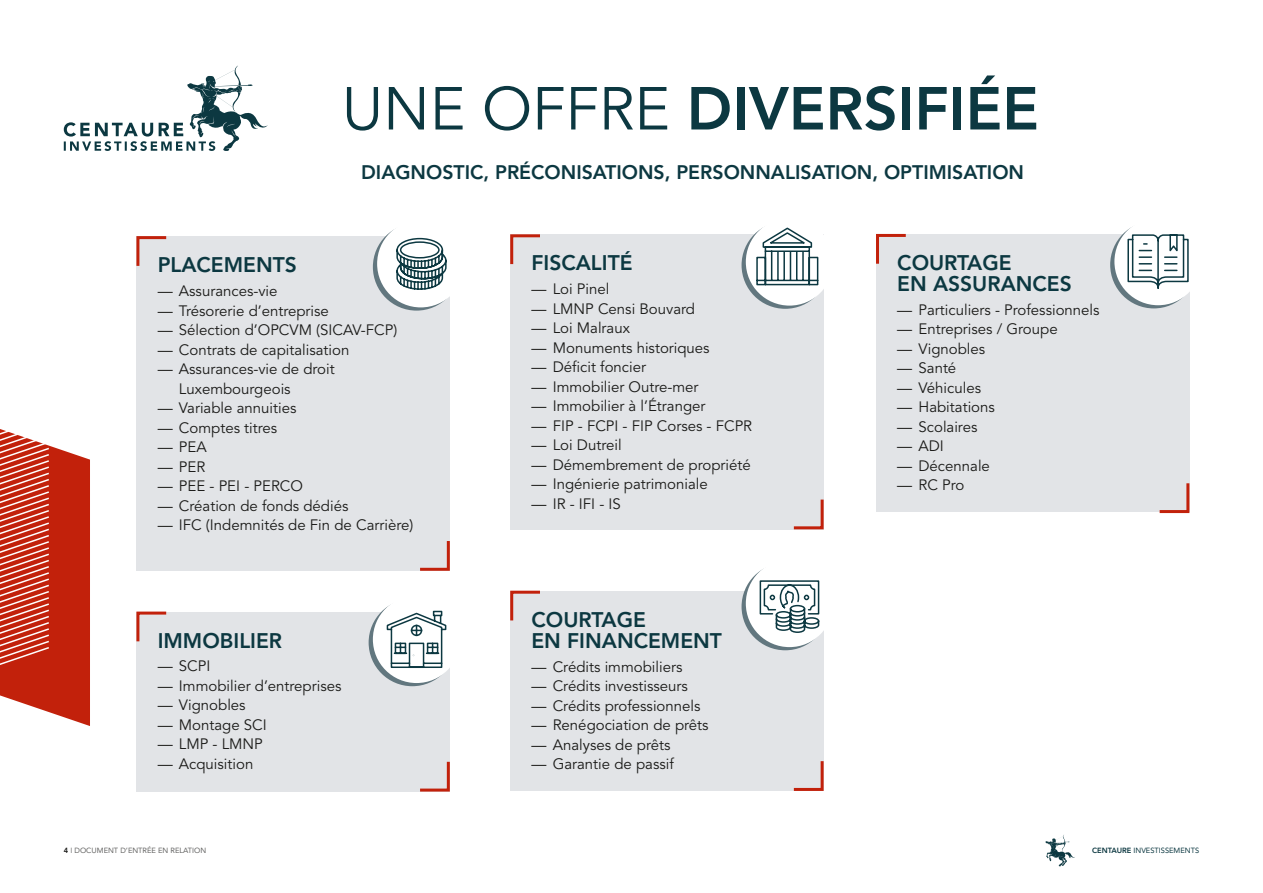
<style>
.page{position:relative;width:1263px;height:893px;background:#fff}
.page>*{position:absolute;margin:0;border:0;box-sizing:border-box;transform-origin:0 0}
.t1{font:800 60px "Avenir LT Std";color:#0c3841}
.t2{font:800 21px/21px "Avenir LT Std";color:#0c3841}
.t3{font:800 19.5px "Avenir LT Std";color:#0c3841}
.t4{font:15px/19.5px "Avenir LT Std";color:#1a1a18}
.t5{font:7.5px "Avenir LT Std";color:#636362}
.t6{font:7.5px "Avenir LT Std";color:#0c3841}
.s1{font-weight:400}
.s2{font-weight:800;color:#1a1a18}
.s3{font-style:inherit}
.s4{font-weight:800}
</style>
<div class="page">
<svg style="left:1045px;top:835px;width:30px;height:31px"></svg>
<svg style="left:0;top:429px;width:90px;height:297px;background:#ce503f"></svg>
<svg style="left:64px;top:66px;width:204px;height:85px"></svg>
<div style="left:136px;top:236px;width:314px;height:335px;background:#e2e4e7"></div>
<div style="left:136px;top:612px;width:314px;height:180px;background:#e2e4e7"></div>
<div style="left:876px;top:234px;width:313px;height:278px;background:#e2e4e7"></div>
<svg style="left:136px;top:236px;width:31px;height:30px"></svg>
<svg style="left:136px;top:611px;width:31px;height:31px"></svg>
<svg style="left:876px;top:233px;width:30px;height:31px"></svg>
<svg style="left:420px;top:541px;width:30px;height:30px"></svg>
<svg style="left:420px;top:761px;width:30px;height:31px"></svg>
<svg style="left:1159px;top:480px;width:31px;height:34px"></svg>
<svg style="left:373px;top:223px;width:87px;height:88px"></svg>
<div style="left:377px;top:220px;width:87px;height:87px;background:#fff;border-radius:50%"></div>
<svg style="left:396px;top:237px;width:51px;height:53px"></svg>
<svg style="left:369px;top:599px;width:87px;height:87px"></svg>
<div style="left:373px;top:596px;width:87px;height:87px;background:#fff;border-radius:50%"></div>
<svg style="left:1110px;top:221px;width:87px;height:87px"></svg>
<div style="left:1114px;top:218px;width:88px;height:87px;background:#fff;border-radius:50%"></div>
<svg style="left:1127px;top:234px;width:62px;height:55px"></svg>
<div style="left:510px;top:591px;width:314px;height:199px;background:#e2e4e7"></div>
<div style="left:510px;top:234px;width:314px;height:296px;background:#e2e4e7"></div>
<svg style="left:510px;top:590px;width:30px;height:31px"></svg>
<svg style="left:510px;top:234px;width:30px;height:31px"></svg>
<svg style="left:791px;top:761px;width:33px;height:30px"></svg>
<svg style="left:793px;top:499px;width:31px;height:31px"></svg>
<svg style="left:741px;top:563px;width:88px;height:87px"></svg>
<div style="left:746px;top:560px;width:87px;height:87px;background:#fff;border-radius:50%"></div>
<svg style="left:741px;top:221px;width:88px;height:88px"></svg>
<div style="left:746px;top:218px;width:87px;height:88px;background:#fff;border-radius:50%"></div>
<svg style="left:755px;top:227px;width:64px;height:59px"></svg>
<svg style="left:759px;top:580px;width:61px;height:53px"></svg>
<svg style="left:386px;top:610px;width:61px;height:58px"></svg>
<h1 class="t1" style="left:342px;top:75px;width:698px"><span class="s1">UNE OFFRE</span> DIVERSIFIÉE</h1>
<h3 class="t3" style="left:361px;top:162px;width:664px">DIAGNOSTIC, PRÉCONISATIONS, PERSONNALISATION, OPTIMISATION</h3>
<h2 class="t2" style="left:158px;top:255px;width:141px">PLACEMENTS</h2>
<p class="t4" style="left:158px;top:282px;width:121px">— Assurances-vie</p>
<p class="t4" style="left:158px;top:301px;width:173px">— Trésorerie d’entreprise</p>
<p class="t4" style="left:158px;top:321px;width:241px">— Sélection d’OPCVM (SICAV-FCP)</p>
<p class="t4" style="left:158px;top:340px;width:193px">— Contrats de capitalisation</p>
<p class="t4" style="left:179px;top:360px;width:157px;text-indent:-21px">— Assurances-vie de droit<br>Luxembourgeois</p>
<p class="t4" style="left:158px;top:399px;width:140px">— Variable annuities</p>
<p class="t4" style="left:158px;top:418px;width:121px">— Comptes titres</p>
<p class="t4" style="left:158px;top:438px;width:51px">— PEA</p>
<p class="t4" style="left:158px;top:457px;width:49px">— PER</p>
<p class="t4" style="left:158px;top:477px;width:147px">— PEE - PEI - PERCO</p>
<p class="t4" style="left:158px;top:496px;width:192px">— Création de fonds dédiés</p>
<p class="t4" style="left:158px;top:516px;width:257px">— IFC (Indemnités de Fin de Carrière)</p>
<h2 class="t2" style="left:158px;top:630px;width:126px">IMMOBILIER</h2>
<p class="t4" style="left:158px;top:657px;width:54px">— SCPI</p>
<p class="t4" style="left:158px;top:677px;width:185px">— Immobilier d’entreprises</p>
<p class="t4" style="left:158px;top:696px;width:90px">— Vignobles</p>
<p class="t4" style="left:158px;top:716px;width:111px">— Montage SCI</p>
<p class="t4" style="left:158px;top:735px;width:107px">— LMP - LMNP</p>
<p class="t4" style="left:158px;top:755px;width:97px">— Acquisition</p>
<h2 class="t2" style="left:531px;top:253px;width:103px">FISCALITÉ</h2>
<p class="t4" style="left:531px;top:280px;width:79px">— Loi Pinel</p>
<p class="t4" style="left:531px;top:299px;width:165px">— LMNP Censi Bouvard</p>
<p class="t4" style="left:531px;top:319px;width:100px">— Loi Malraux</p>
<p class="t4" style="left:531px;top:338px;width:180px">— Monuments historiques</p>
<p class="t4" style="left:531px;top:358px;width:116px">— Déficit foncier</p>
<p class="t4" style="left:531px;top:377px;width:169px">— Immobilier Outre-mer</p>
<p class="t4" style="left:531px;top:397px;width:176px">— Immobilier à l’Étranger</p>
<p class="t4" style="left:531px;top:416px;width:222px">— FIP - FCPI - FIP Corses - FCPR</p>
<p class="t4" style="left:531px;top:436px;width:92px">— Loi Dutreil</p>
<p class="t4" style="left:531px;top:455px;width:221px">— Démembrement de propriété</p>
<p class="t4" style="left:531px;top:475px;width:178px">— Ingénierie patrimoniale</p>
<p class="t4" style="left:531px;top:494px;width:91px">— IR - IFI - IS</p>
<h2 class="t2" style="left:531px;top:610px;width:192px">COURTAGE<br>EN FINANCEMENT</h2>
<p class="t4" style="left:531px;top:658px;width:152px">— Crédits immobiliers</p>
<p class="t4" style="left:531px;top:677px;width:158px">— Crédits investisseurs</p>
<p class="t4" style="left:531px;top:697px;width:171px">— Crédits professionnels</p>
<p class="t4" style="left:531px;top:716px;width:179px">— Renégociation de prêts</p>
<p class="t4" style="left:531px;top:736px;width:141px">— Analyses de prêts</p>
<p class="t4" style="left:531px;top:755px;width:144px">— Garantie de passif</p>
<h2 class="t2" style="left:897px;top:253px;width:176px">COURTAGE<br>EN ASSURANCES</h2>
<p class="t4" style="left:897px;top:301px;width:204px">— Particuliers - Professionnels</p>
<p class="t4" style="left:897px;top:320px;width:162px">— Entreprises / Groupe</p>
<p class="t4" style="left:897px;top:340px;width:90px">— Vignobles</p>
<p class="t4" style="left:897px;top:359px;width:61px">— Santé</p>
<p class="t4" style="left:897px;top:379px;width:85px">— Véhicules</p>
<p class="t4" style="left:897px;top:398px;width:99px">— Habitations</p>
<p class="t4" style="left:897px;top:418px;width:82px">— Scolaires</p>
<p class="t4" style="left:897px;top:437px;width:48px">— ADI</p>
<p class="t4" style="left:897px;top:457px;width:94px">— Décennale</p>
<p class="t4" style="left:897px;top:476px;width:69px">— RC Pro</p>
<p class="t5" style="left:64px;top:846px;width:144px"><span class="s2">4</span> <span class="s3">I</span> DOCUMENT D’ENTRÉE EN RELATION</p>
<p class="t6" style="left:1092px;top:846px;width:109px"><span class="s4">CENTAURE</span> INVESTISSEMENTS</p>
</div>
